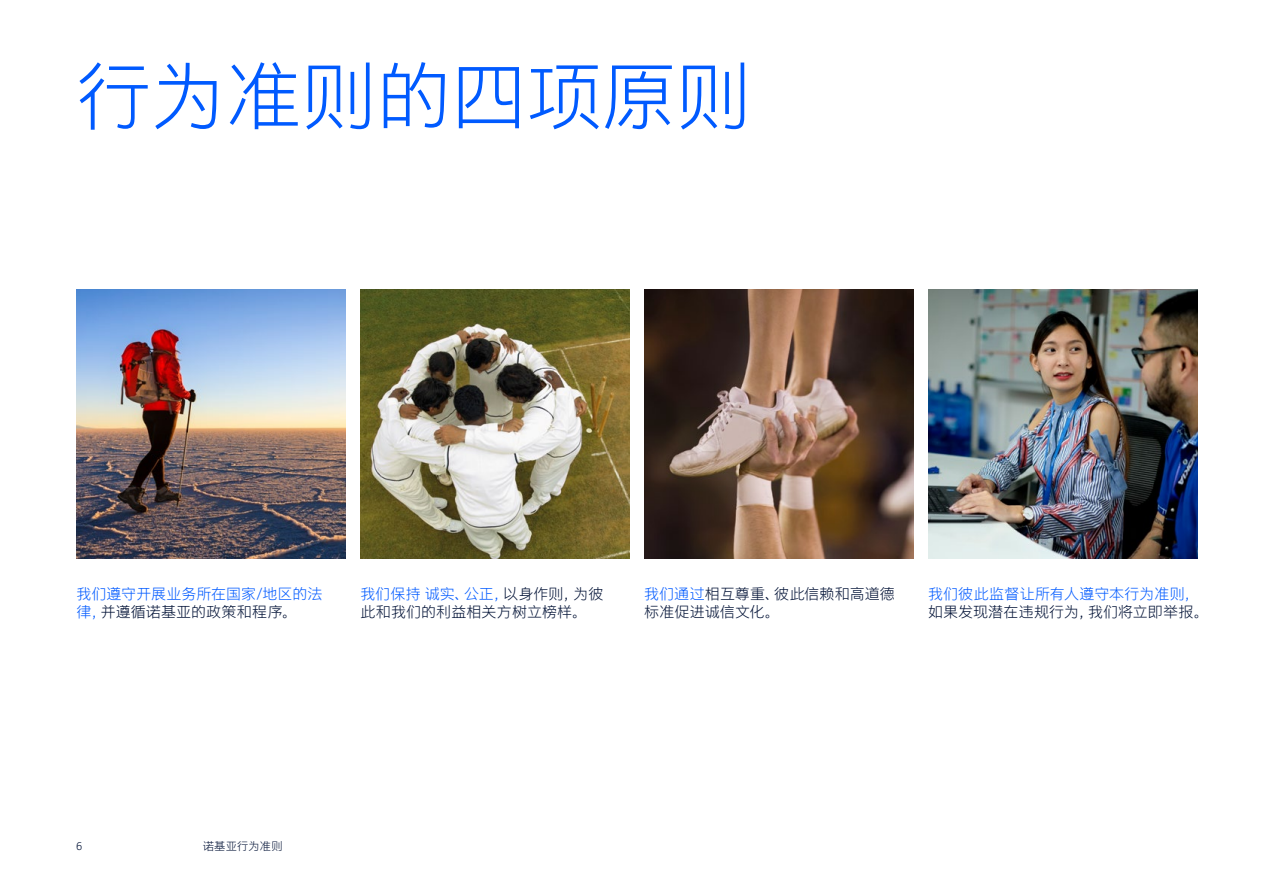
<style>
.page{position:relative;width:1263px;height:893px;background:#fff}
.page>*{position:absolute;margin:0;border:0;box-sizing:border-box;transform-origin:0 0}
.t1{font:300 75px "Nokia Pure Headline Chinese";color:#005aff}
.t2{font:300 15px/18px "Nokia Pure Headline Chinese";letter-spacing:.01em;color:#001135}
.t3{font:300 15px/18px "Nokia Pure Headline Chinese";letter-spacing:.005em;color:#005aff}
.t4{font:300 11.25px "Nokia Pure Headline Chinese";letter-spacing:.015em;color:#001135}
.s1{color:#001135}
.s2{color:#005aff}
</style>
<div class="page">
<img style="left:77px;top:289px;width:268px;height:269px">
<img style="left:644px;top:289px;width:269px;height:269px">
<img style="left:360px;top:289px;width:269px;height:269px">
<img style="left:928px;top:289px;width:269px;height:269px">
<h1 class="t1" style="left:77px;top:47px;width:676px">行为准则的四项原则</h1>
<p class="t3" style="left:77px;top:584px;width:247px">我们遵守开展业务所在国家/地区的法律，<span class="s1">并遵循诺基亚的政策和程序。</span></p>
<p class="t2" style="left:644px;top:584px;width:252px"><span class="s2">我们通过</span>相互尊重、彼此信赖和高道德标准促进诚信文化。</p>
<p class="t2" style="left:360px;top:584px;width:244px"><span class="s2">我们保持诚实、公正，</span>以身作则，为彼此和我们的利益相关方树立榜样。</p>
<p class="t3" style="left:928px;top:584px;width:272px">我们彼此监督让所有人遵守本行为准则，</p>
<p class="t2" style="left:928px;top:602px;width:282px">如果发现潜在违规行为，我们将立即举报。</p>
<p class="t4" style="left:76px;top:839px;width:8px">6</p>
<p class="t4" style="left:203px;top:839px;width:81px">诺基亚行为准则</p>
</div>
